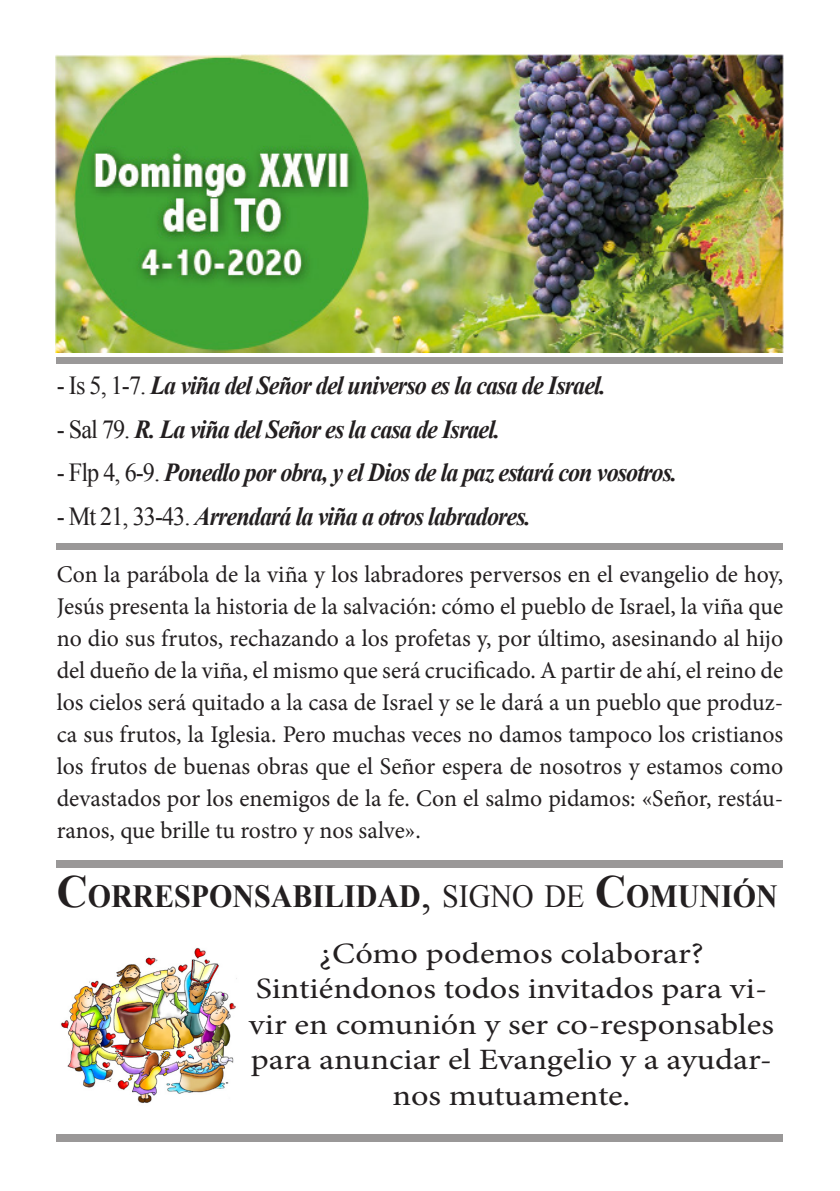
<style>
.page{position:relative;width:840px;height:1191px;background:#fff}
.page>*{position:absolute;margin:0;border:0;box-sizing:border-box;transform-origin:0 0}
.t1{font:700 32.2px "Times New Roman";color:#231f20;scale:.93 1}
.t2{font:29.6px/35.4px "Minion Pro";color:#231f20;text-align:center;scale:1.16 1}
.t3{font:italic 700 26px "Times New Roman";letter-spacing:-.04em;color:#231f20;scale:.93 1}
.t4{font:24px/32px "Minion Pro";color:#231f20;text-align:justify}
.s1{font-weight:400;font-style:normal}
.s2{font-size:46px}
.s3{font-weight:400;font-size:46px}
.s4{font-weight:400}
</style>
<div class="page">
<div style="left:57px;top:543px;width:725px;height:7px;background:#9a9898"></div>
<div style="left:57px;top:357px;width:725px;height:7px;background:#9a9898"></div>
<div style="left:57px;top:1134px;width:725px;height:7px;background:#9a9898"></div>
<img style="left:61px;top:947px;width:176px;height:156px">
<div style="left:57px;top:861px;width:725px;height:7px;background:#9a9898"></div>
<img style="left:55px;top:54px;width:728px;height:298px">
<p class="t3" style="left:57px;top:367px;width:591px"><span class="s1">- Is 5, 1-7.</span> La viña del Señor del universo es la casa de Israel.</p>
<p class="t3" style="left:57px;top:411px;width:478px"><span class="s1">- Sal 79.</span> R. La viña del Señor es la casa de Israel.</p>
<p class="t3" style="left:57px;top:454px;width:668px"><span class="s1">- Flp 4, 6-9.</span> Ponedlo por obra, y el Dios de la paz estará con vosotros.</p>
<p class="t3" style="left:57px;top:498px;width:511px"><span class="s1">- Mt 21, 33-43.</span> Arrendará la viña a otros labradores.</p>
<p class="t4" style="left:57px;top:558px;width:727px">Con la parábola de la viña y los labradores perversos en el evangelio de hoy, Jesús presenta la historia de la salvación: cómo el pueblo de Israel, la viña que no dio sus frutos, rechazando a los profetas y, por último, asesinando al hijo del dueño de la viña, el mismo que será crucificado. A partir de ahí, el reino de los cielos será quitado a la casa de Israel y se le dará a un pueblo que produz&shy;ca sus frutos, la Iglesia. Pero muchas veces no damos tampoco los cristianos los frutos de buenas obras que el Señor espera de nosotros y estamos como devastados por los enemigos de la fe. Con el salmo pidamos: «Señor, restáu&shy;ranos, que brille tu rostro y nos salve».</p>
<p class="t1" style="left:57px;top:874px;width:776px"><span class="s2">C</span>ORRESPONSABILIDAD<span class="s3">,</span> <span class="s4">SIGNO DE</span> <span class="s2">C</span>OMUNIÓN</p>
<p class="t2" style="left:319px;top:936px;width:333px">¿Cómo podemos colaborar?</p>
<p class="t2" style="left:249px;top:971px;width:454px">Sintiéndonos todos invitados para vi&shy;vir en comunión y ser co-responsables para anunciar el Evangelio y a ayudar&shy;nos mutuamente.</p>
</div>
